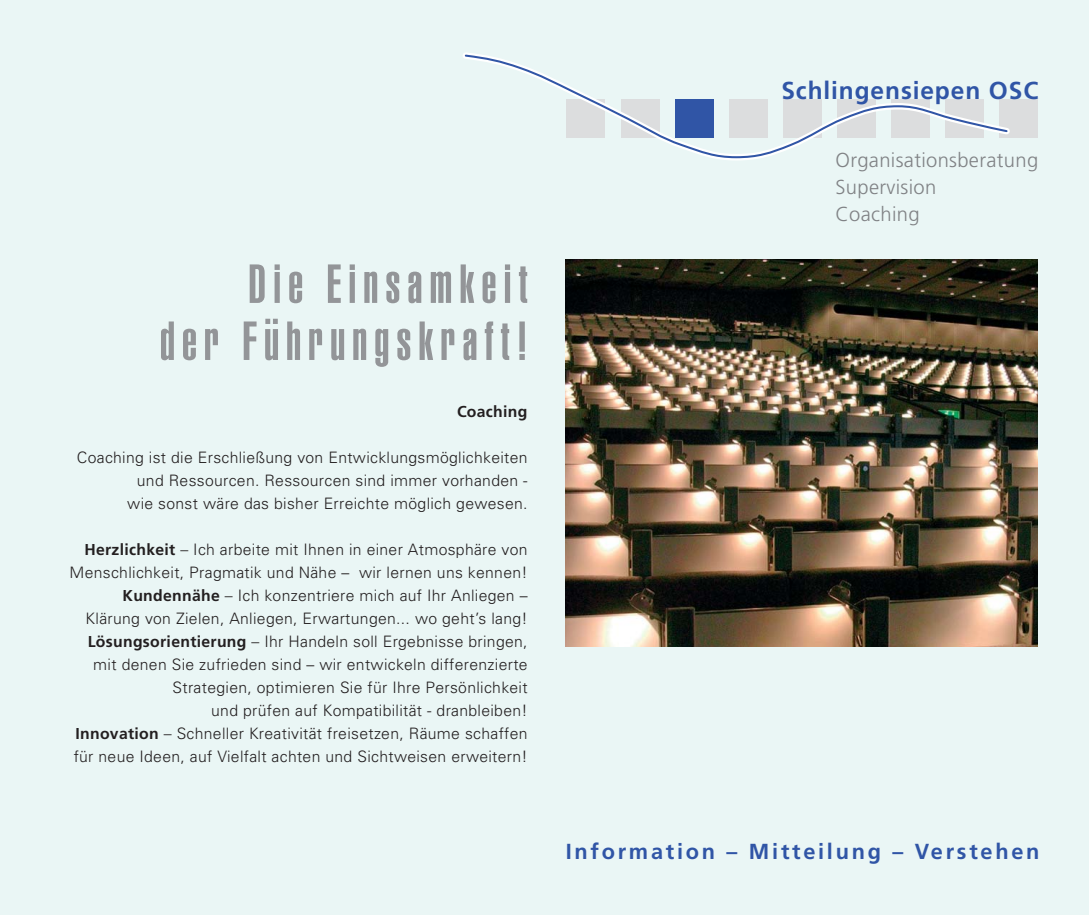
<style>
.page{position:relative;width:1089px;height:915px;background:#fff}
.page>*{position:absolute;margin:0;border:0;box-sizing:border-box;transform-origin:0 0}
.t1{font:900 extra-condensed 54px/57px "Helvetica";letter-spacing:.13em;color:#939598;text-align:right}
.t2{font:700 24.45px "Frutiger";letter-spacing:.035em;color:#3055a6}
.t3{font:700 21.75px "Frutiger";letter-spacing:.125em;color:#3055a6}
.t4{font:300 20.25px/26.7px "Frutiger";letter-spacing:.015em;color:#808285}
.t5{font:300 15.75px/23px "Univers";letter-spacing:.02em;color:#231f20;text-align:right}
.t6{font:700 15.75px "Frutiger";letter-spacing:.02em;color:#231f20}
.s1{font-family:"Frutiger";font-weight:700}
.s2{font-family:"Frutiger"}
</style>
<div class="page">
<div style="left:0;top:0;width:1088px;height:914px;background:#eaf6f5"></div>
<img style="left:566px;top:259px;width:471px;height:387px">
<div style="left:999px;top:99px;width:38px;height:39px;background:#dcddde"></div>
<svg style="left:463px;top:53px;width:546px;height:106px"></svg>
<h1 class="t1" style="left:160px;top:258px;width:369px">Die Einsamkeit<br>der Führungskraft!</h1>
<p class="t6" style="left:457px;top:405px;width:72px">Coaching</p>
<p class="t5" style="left:77px;top:447px;width:452px">Coaching ist die Erschließung von Entwicklungsmöglichkeiten und Ressourcen. Ressourcen sind immer vorhanden -<br>wie sonst wäre das bisher Erreichte möglich gewesen.</p>
<p class="t5" style="left:70px;top:539px;width:459px"><span class="s1">Herzlichkeit</span> <span class="s2">–</span> Ich arbeite mit Ihnen in einer Atmosphäre von Menschlichkeit, Pragmatik und Nähe – wir lernen uns kennen!<br><span class="s1">Kundennähe</span> <span class="s2">–</span> Ich konzentriere mich auf Ihr Anliegen – Klärung von Zielen, Anliegen, Erwartungen... wo geht’s lang!<br><span class="s1">Lösungsorientierung</span> <span class="s2">–</span> Ihr Handeln soll Ergebnisse bringen, mit denen Sie zufrieden sind – wir entwickeln differenzierte Strategien, optimieren Sie für Ihre Persönlichkeit<br>und prüfen auf Kompatibilität - dranbleiben!<br><span class="s1">Innovation</span> <span class="s2">–</span> Schneller Kreativität freisetzen, Räume schaffen für neue Ideen, auf Vielfalt achten und Sichtweisen erweitern!</p>
<h2 class="t2" style="left:781px;top:81px;width:258px">Schlingensiepen OSC</h2>
<p class="t4" style="left:835px;top:148px;width:204px">Organisationsberatung<br>Supervision<br>Coaching</p>
<h3 class="t3" style="left:566px;top:842px;width:475px">Information – Mitteilung – Verstehen</h3>
</div>
